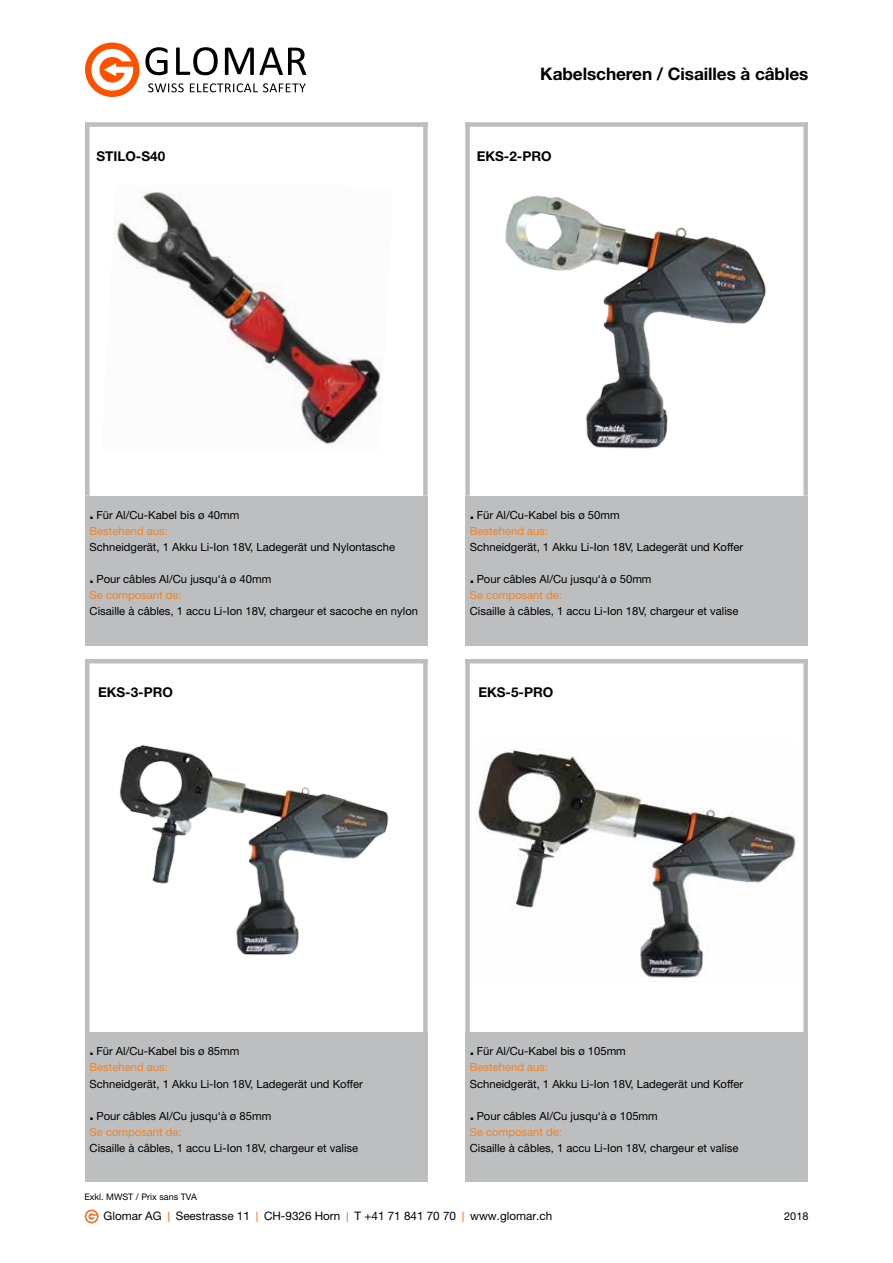
<style>
.page{position:relative;width:893px;height:1263px;background:#fff}
.page>*{position:absolute;margin:0;border:0;box-sizing:border-box;transform-origin:0 0}
.t1{font:700 17.25px "Helvetica Neue LT Std";letter-spacing:-.005em;color:#000}
.t2{font:700 13.5px "Helvetica Neue LT Std";color:#000}
.t3{font:11.7px "Helvetica Neue LT Pro";color:#000}
.t4{font:11.25px/16.2px "Helvetica Neue LT Std";color:#000}
.t5{font:10.95px "Helvetica Neue LT Std";color:#000}
.t6{font:9px "Helvetica Neue LT Std";color:#000}
.s1{font-weight:700;font-size:15.75px}
.s2{color:#f58220}
.s3{font-family:"Calibri";font-weight:300;font-size:15px;color:#f36f21}
</style>
<div class="page">
<img style="left:113px;top:192px;width:268px;height:257px">
<div style="left:465px;top:1032px;width:343px;height:150px;background:#bcbec0"></div>
<div style="left:465px;top:496px;width:343px;height:149px;background:#bcbec0"></div>
<div style="left:85px;top:1032px;width:343px;height:150px;background:#bcbec0"></div>
<div style="left:85px;top:496px;width:343px;height:149px;background:#bcbec0"></div>
<div style="left:465px;top:122px;width:343px;height:5px;background:#bcbec0"></div>
<hr style="left:465px;top:659px;width:343px;height:4px;background:#bcbec0">
<div style="left:85px;top:122px;width:343px;height:5px;background:#bcbec0"></div>
<hr style="left:85px;top:659px;width:343px;height:4px;background:#bcbec0">
<div style="left:465px;top:122px;width:5px;height:374px;background:#bcbec0"></div>
<div style="left:465px;top:659px;width:5px;height:373px;background:#bcbec0"></div>
<div style="left:85px;top:122px;width:5px;height:374px;background:#bcbec0"></div>
<div style="left:85px;top:659px;width:5px;height:373px;background:#bcbec0"></div>
<div style="left:803px;top:122px;width:5px;height:374px;background:#bcbec0"></div>
<div style="left:803px;top:659px;width:5px;height:373px;background:#bcbec0"></div>
<div style="left:423px;top:122px;width:5px;height:374px;background:#bcbec0"></div>
<div style="left:423px;top:659px;width:5px;height:373px;background:#bcbec0"></div>
<img style="left:505px;top:195px;width:261px;height:254px">
<svg style="left:145px;top:47px;width:23px;height:28px"></svg>
<svg style="left:176px;top:47px;width:42px;height:28px"></svg>
<svg style="left:225px;top:47px;width:81px;height:28px"></svg>
<svg style="left:148px;top:83px;width:36px;height:9px"></svg>
<svg style="left:190px;top:83px;width:116px;height:9px"></svg>
<div style="left:85px;top:43px;width:54px;height:54px;background:#ff5000;border-radius:50%"></div>
<svg style="left:91px;top:49px;width:42px;height:42px"></svg>
<img style="left:119px;top:745px;width:270px;height:210px">
<img style="left:475px;top:748px;width:321px;height:230px">
<svg style="left:85px;top:1209px;width:14px;height:14px"></svg>
<svg style="left:86px;top:1211px;width:11px;height:11px"></svg>
<p class="t2" style="left:96px;top:147px;width:70px">STILO-S40</p>
<h1 class="t1" style="left:540px;top:63px;width:270px">Kabelscheren / Cisailles à câbles</h1>
<p class="t2" style="left:477px;top:147px;width:77px">EKS-2-PRO</p>
<p class="t4" style="left:90px;top:506px;width:151px"><span class="s1">.</span> Für Al/Cu-Kabel bis ø 40mm<br><span class="s2">Bestehend aus:</span></p>
<p class="t4" style="left:90px;top:539px;width:307px">Schneidgerät, 1 Akku Li-Ion 18V, Ladegerät und Nylontasche</p>
<p class="t4" style="left:90px;top:571px;width:183px"><span class="s1">.</span> Pour câbles Al/Cu jusqu‘à ø 40mm<br><span class="s2">Se composant de:</span></p>
<p class="t4" style="left:90px;top:603px;width:330px">Cisaille à câbles, 1 accu Li-Ion 18V, chargeur et sacoche en nylon</p>
<p class="t2" style="left:98px;top:684px;width:77px">EKS-3-PRO</p>
<p class="t4" style="left:470px;top:506px;width:151px"><span class="s1">.</span> Für Al/Cu-Kabel bis ø 50mm<br><span class="s2">Bestehend aus:</span></p>
<p class="t4" style="left:470px;top:539px;width:275px">Schneidgerät, 1 Akku Li-Ion 18V, Ladegerät und Koffer</p>
<p class="t4" style="left:470px;top:571px;width:183px"><span class="s1">.</span> Pour câbles Al/Cu jusqu‘à ø 50mm<br><span class="s2">Se composant de:</span></p>
<p class="t4" style="left:470px;top:603px;width:270px">Cisaille à câbles, 1 accu Li-Ion 18V, chargeur et valise</p>
<p class="t2" style="left:478px;top:684px;width:77px">EKS-5-PRO</p>
<p class="t4" style="left:90px;top:1043px;width:151px"><span class="s1">.</span> Für Al/Cu-Kabel bis ø 85mm<br><span class="s2">Bestehend aus:</span></p>
<p class="t4" style="left:90px;top:1075px;width:275px">Schneidgerät, 1 Akku Li-Ion 18V, Ladegerät und Koffer</p>
<p class="t4" style="left:90px;top:1107px;width:183px"><span class="s1">.</span> Pour câbles Al/Cu jusqu‘à ø 85mm<br><span class="s2">Se composant de:</span></p>
<p class="t4" style="left:90px;top:1140px;width:270px">Cisaille à câbles, 1 accu Li-Ion 18V, chargeur et valise</p>
<p class="t6" style="left:84px;top:1191px;width:114px">Exkl. MWST / Prix sans TVA</p>
<p class="t4" style="left:470px;top:1043px;width:158px"><span class="s1">.</span> Für Al/Cu-Kabel bis ø 105mm<br><span class="s2">Bestehend aus:</span></p>
<p class="t4" style="left:470px;top:1075px;width:275px">Schneidgerät, 1 Akku Li-Ion 18V, Ladegerät und Koffer</p>
<p class="t4" style="left:470px;top:1107px;width:189px"><span class="s1">.</span> Pour câbles Al/Cu jusqu‘à ø 105mm<br><span class="s2">Se composant de:</span></p>
<p class="t4" style="left:470px;top:1140px;width:270px">Cisaille à câbles, 1 accu Li-Ion 18V, chargeur et valise</p>
<p class="t3" style="left:104px;top:1209px;width:450px">Glomar AG <span class="s3">l</span> Seestrasse 11 <span class="s3">l</span> CH-9326 Horn <span class="s3">l</span> T +41 71 841 70 70 <span class="s3">l</span> www.glomar.ch</p>
<p class="t5" style="left:784px;top:1210px;width:26px">2018</p>
</div>
